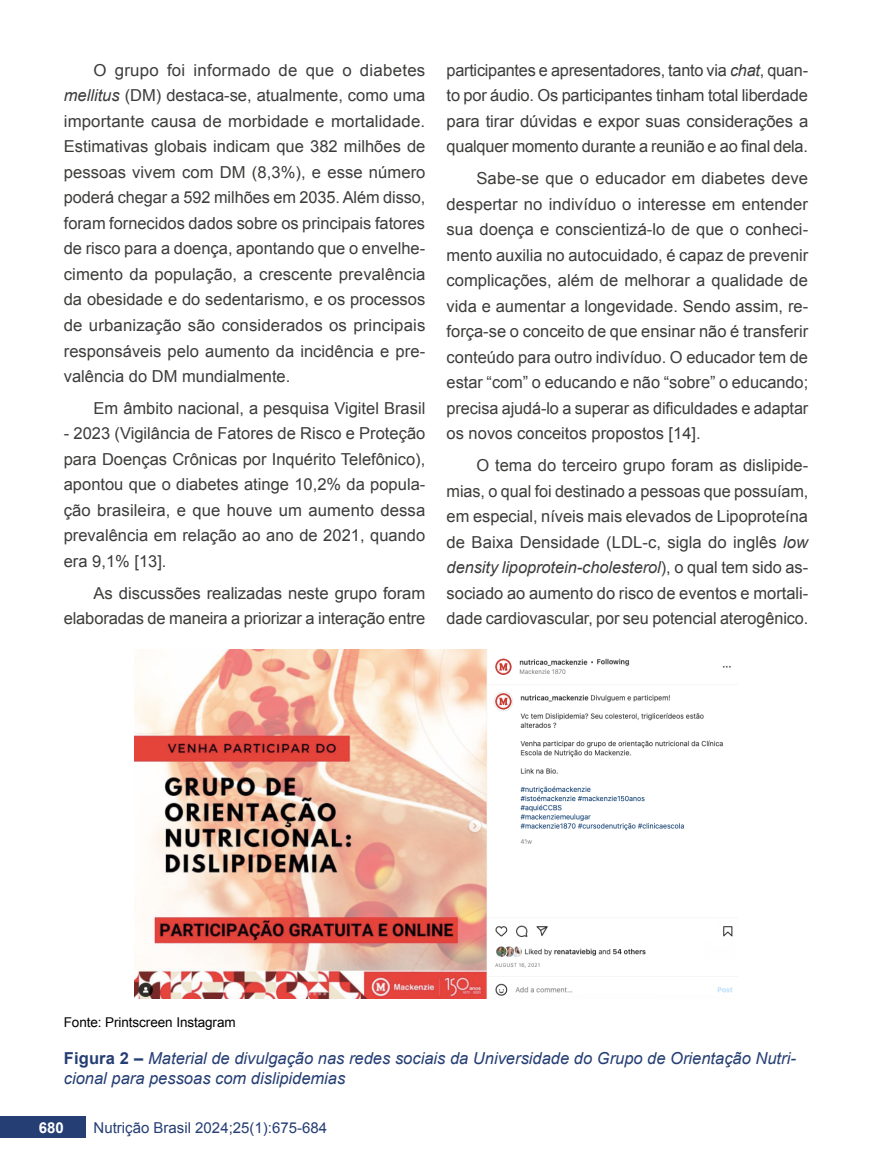
<style>
.page{position:relative;width:872px;height:1170px;background:#fff}
.page>*{position:absolute;margin:0;border:0;box-sizing:border-box;transform-origin:0 0}
.t1{font:16.5px/25.5px "Arial";letter-spacing:-.005em;color:#3c3c3b;text-align:justify}
.t2{font:italic 16.5px/19.8px "Arial";color:#253e74}
.t3{font:15px "Arial";color:#253e74}
.t4{font:700 15px "Arial";color:#fff}
.t5{font:13.5px "Arial";letter-spacing:-.005em;color:#000}
.s1{font-style:italic}
.s2{font-weight:700;font-style:normal}
</style>
<div class="page">
<div style="left:0;top:1116px;width:85px;height:21px;background:#253e74"></div>
<img style="left:135px;top:649px;width:598px;height:349px">
<p class="t1" style="left:64px;top:57px;width:363px;text-indent:30px">O grupo foi informado de que o diabetes <span class="s1">mellitus</span> (DM) destaca-se, atualmente, como uma importante causa de morbidade e mortalidade.<br>Estimativas globais indicam que 382 milhões de pessoas vivem com DM (8,3%), e esse número poderá chegar a 592 milhões em 2035. Além disso, foram fornecidos dados sobre os principais fatores de risco para a doença, apontando que o envelhe&shy;cimento da população, a crescente prevalência da obesidade e do sedentarismo, e os processos de urbanização são considerados os principais responsáveis pelo aumento da incidência e pre&shy;valência do DM mundialmente.</p>
<p class="t1" style="left:94px;top:395px;width:333px">Em âmbito nacional, a pesquisa Vigitel Brasil</p>
<p class="t1" style="left:64px;top:421px;width:363px">- 2023 (Vigilância de Fatores de Risco e Proteção para Doenças Crônicas por Inquérito Telefônico), apontou que o diabetes atinge 10,2% da popula&shy;ção brasileira, e que houve um aumento dessa prevalência em relação ao ano de 2021, quando era 9,1% [13].</p>
<p class="t1" style="left:64px;top:580px;width:363px;text-align:right">As discussões realizadas neste grupo foram elaboradas de maneira a priorizar a interação entre</p>
<p class="t1" style="left:446px;top:57px;width:363px">participantes e apresentadores, tanto via <span class="s1">chat</span>, quan&shy;to por áudio. Os participantes tinham total liberdade para tirar dúvidas e expor suas considerações a qualquer momento durante a reunião e ao final dela.</p>
<p class="t1" style="left:446px;top:166px;width:363px;text-indent:30px">Sabe-se que o educador em diabetes deve despertar no indivíduo o interesse em entender sua doença e conscientizá-lo de que o conheci&shy;mento auxilia no autocuidado, é capaz de prevenir complicações, além de melhorar a qualidade de vida e aumentar a longevidade. Sendo assim, re&shy;força-se o conceito de que ensinar não é transferir conteúdo para outro indivíduo. O educador tem de estar “com” o educando e não “sobre” o educando; precisa ajudá-lo a superar as dificuldades e adaptar os novos conceitos propostos [14].</p>
<p class="t1" style="left:446px;top:453px;width:363px;text-indent:30px">O tema do terceiro grupo foram as dislipide&shy;mias, o qual foi destinado a pessoas que possuíam, em especial, níveis mais elevados de Lipoproteína de Baixa Densidade (LDL-c, sigla do inglês <span class="s1">low density lipoprotein-cholesterol</span>), o qual tem sido as&shy;sociado ao aumento do risco de eventos e mortali&shy;dade cardiovascular, por seu potencial aterogênico.</p>
<p class="t5" style="left:64px;top:1013px;width:173px">Fonte: Printscreen Instagram</p>
<p class="t2" style="left:64px;top:1048px;width:733px"><span class="s2">Figura 2 –</span> Material de divulgação nas redes sociais da Universidade do Grupo de Orientação Nutri&shy;cional para pessoas com dislipidemias</p>
<p class="t4" style="left:39px;top:1117px;width:27px">680</p>
<p class="t3" style="left:94px;top:1117px;width:235px">Nutrição Brasil 2024;25(1):675-684</p>
</div>
